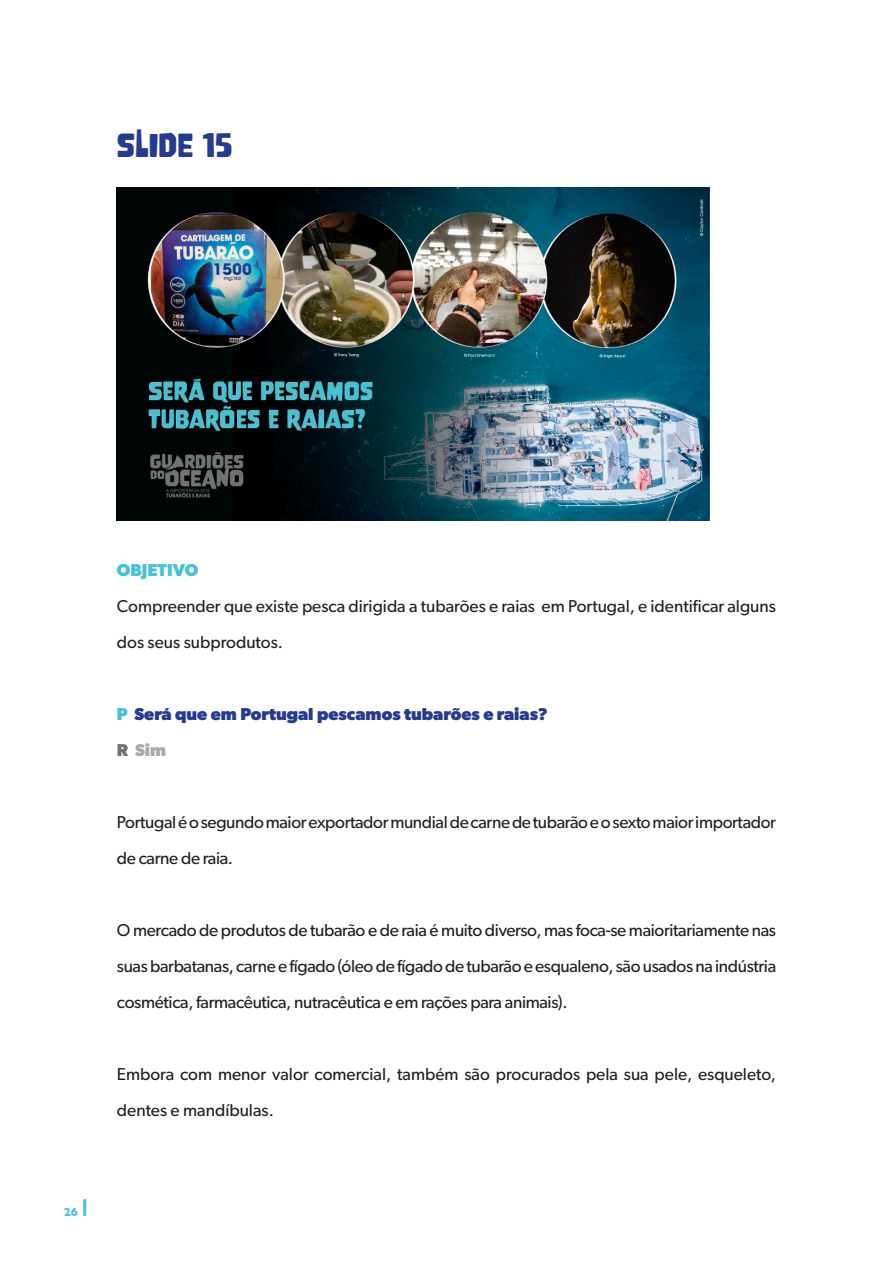
<style>
.page{position:relative;width:893px;height:1263px;background:#fff}
.page>*{position:absolute;margin:0;border:0;box-sizing:border-box;transform-origin:0 0}
.t1{font:30px "Nove";color:#233c91}
.t2{font:17.25px/36px "Gibson";color:#231f20}
.t3{font:17.25px/36px "Gibson";letter-spacing:-.02em;color:#231f20}
.t4{font:700 17.25px/36px "Gibson";color:#233c91}
.t5{font:700 17.25px "Gibson";color:#48c1d4}
.t6{font:700 12px "Gill Sans";color:#48c1d4}
.s1{color:#48c1d4}
.s2{color:#777070}
.s3{color:#aaa}
</style>
<div class="page">
<hr style="left:83px;top:1199px;width:3px;height:17px;background:#48c1d4">
<img style="left:117px;top:187px;width:593px;height:333px">
<h1 class="t1" style="left:117px;top:128px;width:117px">SLIDE 15</h1>
<p class="t6" style="left:64px;top:1202px;width:16px">26</p>
<p class="t5" style="left:117px;top:560px;width:83px">OBJETIVO</p>
<p class="t2" style="left:117px;top:588px;width:661px">Compreender que existe pesca dirigida a tubarões e raias em Portugal, e identificar alguns dos seus subprodutos.</p>
<p class="t4" style="left:117px;top:696px;width:432px"><span class="s1">P</span> Será que em Portugal pescamos tubarões e raias?<br><span class="s2">R</span> <span class="s3">Sim</span></p>
<p class="t3" style="left:117px;top:804px;width:661px">Portugal é o segundo maior exportador mundial de carne de tubarão e o sexto maior importador de carne de raia.</p>
<p class="t2" style="left:117px;top:912px;width:661px;text-align:justify">O mercado de produtos de tubarão e de raia é muito diverso, mas foca-se maioritariamente nas suas barbatanas, carne e fígado (óleo de fígado de tubarão e esqualeno, são usados na indústria cosmética, farmacêutica, nutracêutica e em rações para animais).</p>
<p class="t2" style="left:117px;top:1056px;width:661px">Embora com menor valor comercial, também são procurados pela sua pele, esqueleto, dentes e mandíbulas.</p>
</div>
